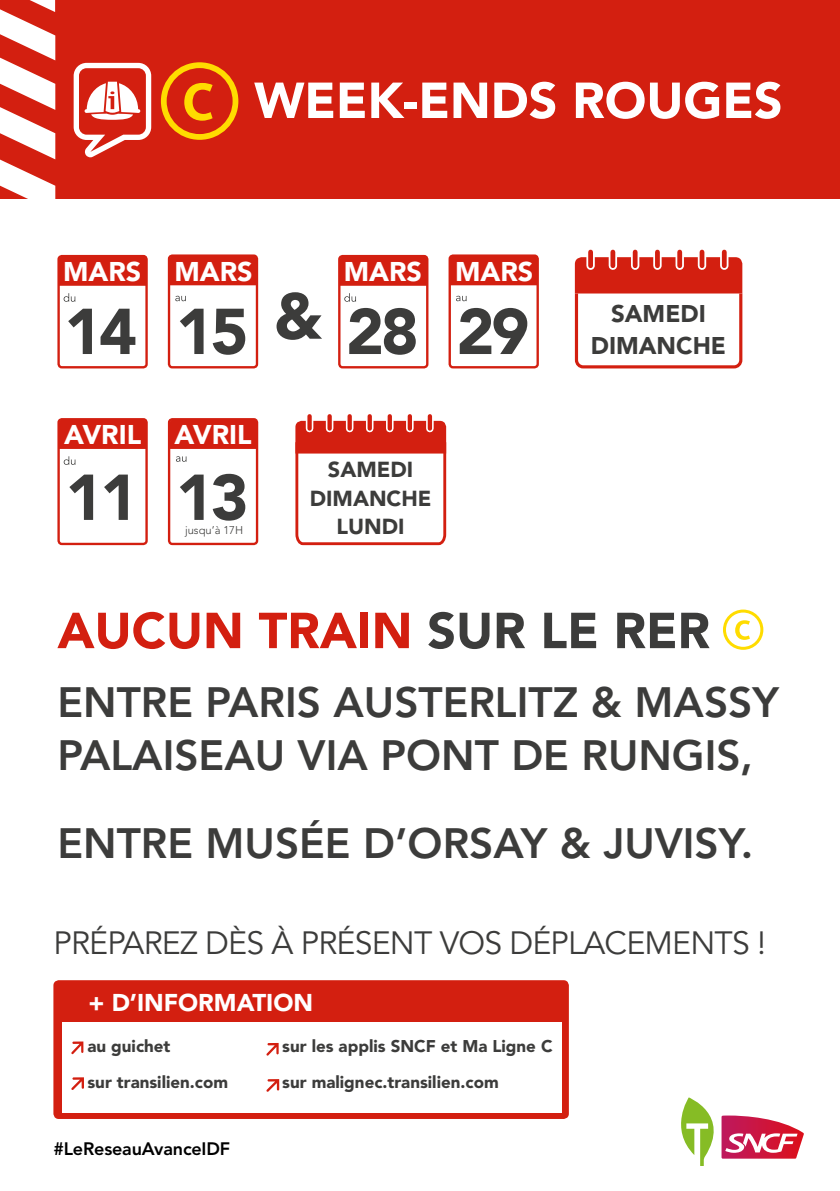
<style>
.page{position:relative;width:840px;height:1191px;background:#fff}
.page>*{position:absolute;margin:0;border:0;box-sizing:border-box;transform-origin:0 0}
.t1{font:900 64px "Avenir LT Std";letter-spacing:-.05em;color:#3c3c3b}
.t2{font:900 50px "Avenir LT Std";color:#d31f10}
.t3{font:900 50px "Avenir LT Std";color:#fff}
.t4{font:800 42px/52.8px "Avenir LT Std";color:#3c3c3b}
.t5{font:32px "Avenir LT Std";letter-spacing:-.025em;color:#3c3c3b}
.t6{font:900 26.8px "Avenir LT Std";color:#fff}
.t7{font:900 24.2px "Avenir LT Std";color:#fff}
.t8{font:900 24px "Avenir LT Std";color:#3c3c3b}
.t9{font:900 21.6px/28.8px "Avenir LT Std";color:#3c3c3b;text-align:center}
.t10{font:800 18px "Avenir LT Std";letter-spacing:-.01em;color:#000}
.t11{font:900 16.8px "Avenir LT Std";color:#3c3c3b}
.t12{font:300 11.2px "Avenir LT Std";color:#3c3c3b}
.s1{color:#3c3c3b}
</style>
<div class="page">
<div style="left:0;top:0;width:839px;height:198px;background:#d31f10"></div>
<svg style="left:0;top:0;width:55px;height:199px"></svg>
<svg style="left:161px;top:62px;width:77px;height:78px"></svg>
<svg style="left:74px;top:63px;width:77px;height:94px"></svg>
<svg style="left:723px;top:609px;width:40px;height:41px"></svg>
<div style="left:53px;top:980px;width:515px;height:139px;background:#d31f10;border-radius:5px"></div>
<div style="left:62px;top:1022px;width:499px;height:91px;background:#fff"></div>
<svg style="left:71px;top:1041px;width:12px;height:13px"></svg>
<svg style="left:266px;top:1043px;width:12px;height:12px"></svg>
<svg style="left:71px;top:1077px;width:13px;height:13px"></svg>
<svg style="left:266px;top:1079px;width:13px;height:12px"></svg>
<svg style="left:588px;top:252px;width:4px;height:5px"></svg>
<div style="left:610px;top:252px;width:5px;height:14px;background:#d31f10"></div>
<div style="left:632px;top:252px;width:5px;height:14px;background:#d31f10"></div>
<div style="left:653px;top:252px;width:8px;height:14px;background:#d94033"></div>
<div style="left:654px;top:252px;width:5px;height:14px;background:#d31f10"></div>
<svg style="left:677px;top:252px;width:4px;height:5px"></svg>
<div style="left:699px;top:252px;width:5px;height:14px;background:#d31f10"></div>
<div style="left:721px;top:252px;width:5px;height:14px;background:#d31f10"></div>
<svg style="left:574px;top:257px;width:169px;height:112px"></svg>
<div style="left:60px;top:258px;width:85px;height:28px;background:#d31f10"></div>
<div style="left:341px;top:258px;width:84px;height:28px;background:#d31f10"></div>
<div style="left:57px;top:255px;width:91px;height:113px;border:2px solid #d31f10;border-radius:3px"></div>
<div style="left:338px;top:255px;width:90px;height:113px;border:2px solid #d31f10;border-radius:3px"></div>
<svg style="left:64px;top:293px;width:11px;height:9px"></svg>
<svg style="left:344px;top:293px;width:12px;height:9px"></svg>
<svg style="left:175px;top:296px;width:11px;height:5px"></svg>
<svg style="left:456px;top:296px;width:10px;height:5px"></svg>
<div style="left:171px;top:257px;width:84px;height:28px;background:#d31f10"></div>
<div style="left:451px;top:257px;width:84px;height:28px;background:#d31f10"></div>
<div style="left:168px;top:254px;width:90px;height:114px;border:2px solid #d31f10;border-radius:3px"></div>
<div style="left:448px;top:254px;width:90px;height:114px;border:2px solid #d31f10;border-radius:3px"></div>
<div style="left:60px;top:421px;width:85px;height:28px;background:#d31f10"></div>
<div style="left:57px;top:418px;width:91px;height:127px;border:2px solid #d31f10;border-radius:3px"></div>
<svg style="left:307px;top:416px;width:4px;height:5px"></svg>
<svg style="left:327px;top:416px;width:4px;height:5px"></svg>
<div style="left:346px;top:416px;width:7px;height:12px;background:#d94033"></div>
<svg style="left:347px;top:416px;width:4px;height:5px"></svg>
<div style="left:366px;top:416px;width:7px;height:12px;background:#d73426"></div>
<svg style="left:367px;top:416px;width:4px;height:5px"></svg>
<div style="left:387px;top:416px;width:5px;height:12px;background:#d31f10"></div>
<div style="left:407px;top:416px;width:5px;height:12px;background:#d31f10"></div>
<div style="left:426px;top:416px;width:7px;height:12px;background:#fdf7f7"></div>
<div style="left:427px;top:416px;width:5px;height:12px;background:#d31f10"></div>
<svg style="left:295px;top:421px;width:152px;height:125px"></svg>
<svg style="left:64px;top:456px;width:11px;height:9px"></svg>
<div style="left:171px;top:421px;width:84px;height:28px;background:#d31f10"></div>
<div style="left:168px;top:418px;width:90px;height:127px;border:2px solid #d31f10;border-radius:3px"></div>
<svg style="left:176px;top:456px;width:10px;height:6px"></svg>
<svg style="left:681px;top:1097px;width:122px;height:69px"></svg>
<h2 class="t3" style="left:254px;top:70px;width:529px">WEEK-ENDS ROUGES</h2>
<h3 class="t6" style="left:63px;top:255px;width:191px">MARS MARS</h3>
<h3 class="t6" style="left:343px;top:255px;width:191px">MARS MARS</h3>
<h1 class="t1" style="left:64px;top:293px;width:466px">14 15 &amp; 28 29</h1>
<h3 class="t6" style="left:64px;top:418px;width:78px">AVRIL</h3>
<h1 class="t1" style="left:65px;top:459px;width:74px">11</h1>
<h3 class="t6" style="left:174px;top:418px;width:78px">AVRIL</h3>
<p class="t9" style="left:309px;top:455px;width:123px">SAMEDI<br>DIMANCHE</p>
<h1 class="t1" style="left:176px;top:459px;width:74px">13</h1>
<p class="t12" style="left:185px;top:524px;width:60px">jusqu’à 17H</p>
<p class="t9" style="left:336px;top:512px;width:69px">LUNDI</p>
<h3 class="t8" style="left:610px;top:299px;width:96px">SAMEDI</h3>
<h3 class="t8" style="left:590px;top:331px;width:137px">DIMANCHE</h3>
<h2 class="t2" style="left:57px;top:600px;width:653px">AUCUN TRAIN <span class="s1">SUR LE RER</span></h2>
<h3 class="t4" style="left:57px;top:676px;width:722px">ENTRE PARIS AUSTERLITZ &amp; MASSY<br>PALAISEAU VIA PONT DE RUNGIS,</h3>
<h3 class="t4" style="left:57px;top:817px;width:696px">ENTRE MUSÉE D’ORSAY &amp; JUVISY.</h3>
<h3 class="t5" style="left:53px;top:925px;width:713px">PRÉPAREZ DÈS À PRÉSENT VOS DÉPLACEMENTS !</h3>
<h3 class="t7" style="left:88px;top:987px;width:226px">+ D’INFORMATION</h3>
<p class="t11" style="left:87px;top:1036px;width:84px">au guichet</p>
<p class="t11" style="left:282px;top:1036px;width:272px">sur les applis SNCF et Ma Ligne C</p>
<p class="t11" style="left:87px;top:1072px;width:142px">sur transilien.com</p>
<p class="t11" style="left:282px;top:1072px;width:218px">sur malignec.transilien.com</p>
<p class="t10" style="left:53px;top:1137px;width:178px">#LeReseauAvanceIDF</p>
</div>
